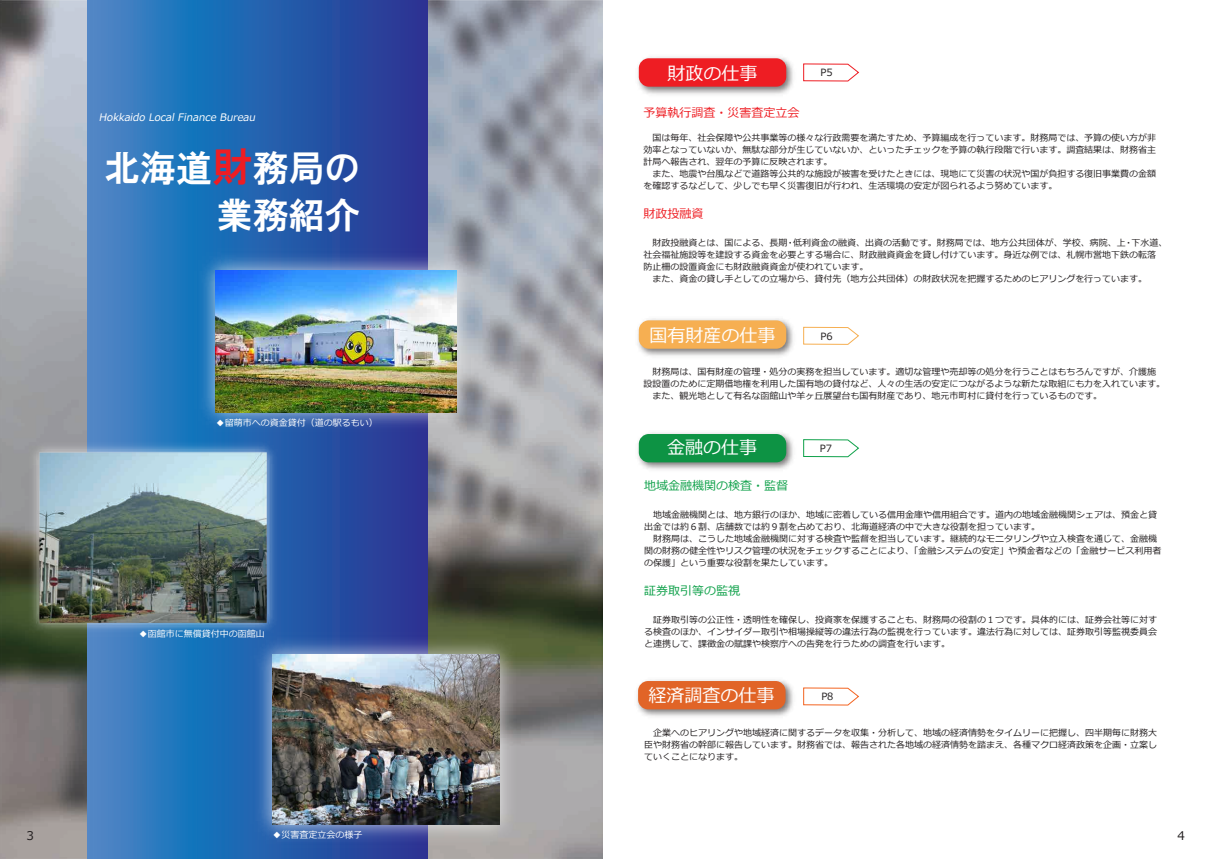
<style>
.page{position:relative;width:1208px;height:859px;background:#fff}
.page>*{position:absolute;margin:0;border:0;box-sizing:border-box;transform-origin:0 0}
.t1{font:36px/47px "HG Gothic E";color:#fff;text-align:right}
.t2{font:18px "Meiryo";color:#fff}
.t3{font:12px "Meiryo";color:#0fa14a}
.t4{font:12px "Meiryo";color:#ee1d23}
.t5{font:12px "Meiryo";color:#231f20}
.t6{font:italic 10.3px "Meiryo";color:#fff}
.t7{font:10px "Meiryo";color:#231f20}
.t8{font:9px/12px "Meiryo";color:#231f20}
.t9{font:9px "Meiryo";color:#fff}
.s1{font-size:40px;color:#ee1d23}
</style>
<div class="page">
<img style="left:0;top:1px;width:603px;height:858px">
<svg style="left:87px;top:0;width:340px;height:859px;background:#2a64b0"></svg>
<img style="left:24px;top:437px;width:258px;height:201px">
<img style="left:247px;top:629px;width:278px;height:221px">
<img style="left:272px;top:655px;width:227px;height:170px">
<img style="left:190px;top:245px;width:292px;height:193px">
<img style="left:216px;top:270px;width:241px;height:142px">
<img style="left:637px;top:318px;width:156px;height:38px">
<div style="left:639px;top:320px;width:147px;height:29px;background:#f6af52;border-radius:10px"></div>
<svg style="left:803px;top:63px;width:56px;height:19px"></svg>
<img style="left:638px;top:57px;width:155px;height:38px">
<div style="left:639px;top:58px;width:147px;height:29px;background:#ee1d23;border-radius:10px"></div>
<img style="left:638px;top:432px;width:155px;height:38px">
<div style="left:639px;top:434px;width:147px;height:28px;background:#0d9344;border-radius:10px"></div>
<svg style="left:803px;top:439px;width:56px;height:19px"></svg>
<svg style="left:803px;top:326px;width:56px;height:19px"></svg>
<svg style="left:803px;top:687px;width:56px;height:19px"></svg>
<img style="left:637px;top:679px;width:156px;height:38px">
<div style="left:638px;top:681px;width:147px;height:28px;background:#e16427;border-radius:10px"></div>
<p class="t6" style="left:99px;top:110px;width:161px">Hokkaido Local Finance Bureau</p>
<h1 class="t1" style="left:104px;top:144px;width:257px">北海道<span class="s1">財</span>務局の業務紹介</h1>
<p class="t9" style="left:216px;top:417px;width:163px">◆留萌市への資金貸付（道の駅るもい）</p>
<p class="t9" style="left:139px;top:627px;width:127px">◆函館市に無償貸付中の函館山</p>
<h2 class="t2" style="left:667px;top:61px;width:91px">財政の仕事</h2>
<p class="t7" style="left:820px;top:66px;width:14px">P5</p>
<h3 class="t4" style="left:643px;top:104px;width:157px">予算執行調査・災害査定立会</h3>
<p class="t8" style="left:643px;top:132px;width:514px">　国は毎年、社会保障や公共事業等の様々な行政需要を満たすため、予算編成を行っています。財務局では、予算の使い方が非効率となっていないか、無駄な部分が生じていないか、といったチェックを予算の執行段階で行います。調査結果は、財務省主計局へ報告され、翌年の予算に反映されます。<br>　また、地震や台風などで道路等公共的な施設が被害を受けたときには、現地にて災害の状況や国が負担する復旧事業費の金額を確認するなどして、少しでも早く災害復旧が行われ、生活環境の安定が図られるよう努めています。</p>
<h3 class="t4" style="left:643px;top:206px;width:61px">財政投融資</h3>
<p class="t8" style="left:643px;top:237px;width:525px">　財政投融資とは、国による、長期・低利資金の融資、出資の活動です。財務局では、地方公共団体が、学校、病院、上・下水道、社会福祉施設等を建設する資金を必要とする場合に、財政融資資金を貸し付けています。身近な例では、札幌市営地下鉄の転落防止柵の設置資金にも財政融資資金が使われています。<br>　また、資金の貸し手としての立場から、貸付先（地方公共団体）の財政状況を把握するためのヒアリングを行っています。</p>
<h2 class="t2" style="left:649px;top:323px;width:127px">国有財産の仕事</h2>
<p class="t7" style="left:820px;top:329px;width:14px">P6</p>
<p class="t8" style="left:643px;top:366px;width:523px">　財務局は、国有財産の管理・処分の実務を担当しています。適切な管理や売却等の処分を行うことはもちろんですが、介護施設設置のために定期借地権を利用した国有地の貸付など、人々の生活の安定につながるような新たな取組にも力を入れています。　また、観光地として有名な函館山や羊ヶ丘展望台も国有財産であり、地元市町村に貸付を行っているものです。</p>
<h2 class="t2" style="left:667px;top:435px;width:91px">金融の仕事</h2>
<p class="t7" style="left:820px;top:441px;width:14px">P7</p>
<h3 class="t3" style="left:644px;top:477px;width:145px">地域金融機関の検査・監督</h3>
<p class="t8" style="left:644px;top:509px;width:518px">　地域金融機関とは、地方銀行のほか、地域に密着している信用金庫や信用組合です。道内の地域金融機関シェアは、預金と貸出金では約６割、店舗数では約９割を占めており、北海道経済の中で大きな役割を担っています。<br>　財務局は、こうした地域金融機関に対する検査や監督を担当しています。継続的なモニタリングや立入検査を通じて、金融機関の財務の健全性やリスク管理の状況をチェックすることにより、「金融システムの安定」や預金者などの「金融サービス利用者の保護」という重要な役割を果たしています。</p>
<h3 class="t3" style="left:644px;top:583px;width:97px">証券取引等の監視</h3>
<p class="t8" style="left:644px;top:614px;width:514px;text-align:justify">　証券取引等の公正性・透明性を確保し、投資家を保護することも、財務局の役割の１つです。具体的には、証券会社等に対する検査のほか、インサイダー取引や相場操縦等の違法行為の監視を行っています。違法行為に対しては、証券取引等監視委員会と連携して、課徴金の賦課や検察庁への告発を行うための調査を行います。</p>
<h2 class="t2" style="left:648px;top:683px;width:127px">経済調査の仕事</h2>
<p class="t7" style="left:821px;top:689px;width:14px">P8</p>
<p class="t8" style="left:644px;top:727px;width:514px;text-align:justify">　企業へのヒアリングや地域経済に関するデータを収集・分析して、地域の経済情勢をタイムリーに把握し、四半期毎に財務大臣や財務省の幹部に報告しています。財務省では、報告された各地域の経済情勢を踏まえ、各種マクロ経済政策を企画・立案していくことになります。</p>
<h3 class="t5" style="left:27px;top:827px;width:9px">3</h3>
<h3 class="t5" style="left:1177px;top:827px;width:9px">4</h3>
<p class="t9" style="left:272px;top:829px;width:91px">◆災害査定立会の様子</p>
</div>
